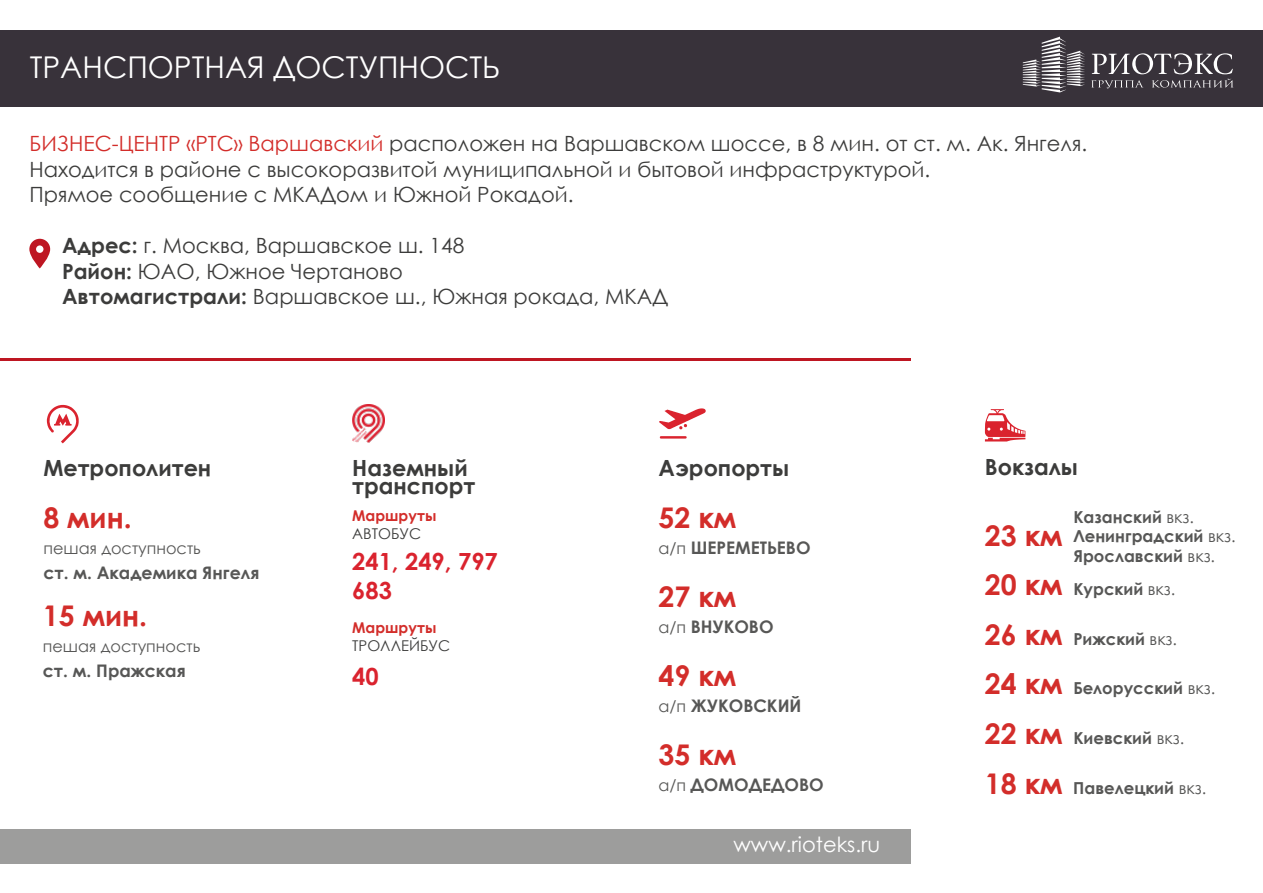
<style>
.page{position:relative;width:1263px;height:893px;background:#fff}
.page>*{position:absolute;margin:0;border:0;box-sizing:border-box;transform-origin:0 0}
.t1{font:30px "Century Gothic";color:#fff}
.t2{font:700 28.5px "Century Gothic";color:#d32d2a}
.t3{font:700 23.7px/28.3px "Century Gothic";color:#da232e}
.t4{font:700 22.35px/18.6px "Century Gothic";color:#3c3c3b}
.t5{font:21px/25.2px "Century Gothic";color:#3c3c3b}
.t6{font:21px "Century Gothic";color:#fff}
.t7{font:700 17.4px "Century Gothic";color:#575756}
.t8{font:700 16.5px/19.5px "Century Gothic";color:#575756}
.t9{font:16.05px "Century Gothic";color:#575756}
.t10{font:14.85px "Century Gothic";color:#3c3c3b}
.t11{font:700 14.85px "Century Gothic";color:#d32d2a}
.s1{color:#d32d2a}
.s2{font-weight:700}
.s3{font-weight:400;font-size:16.05px}
.s4{font-weight:400}
.s5{font-size:28.5px;color:#d32d2a}
</style>
<div class="page">
<div style="left:0;top:30px;width:1263px;height:76px;background:#38323a"></div>
<svg style="left:1023px;top:37px;width:62px;height:55px"></svg>
<svg style="left:1091px;top:53px;width:142px;height:35px"></svg>
<div style="left:0;top:829px;width:910px;height:34px;background:#9d9d9c"></div>
<hr style="left:0;top:358px;width:910px;height:2px;background:#be1622">
<svg style="left:29px;top:239px;width:21px;height:29px"></svg>
<img style="left:352px;top:404px;width:32px;height:39px">
<svg style="left:47px;top:405px;width:32px;height:38px"></svg>
<svg style="left:660px;top:436px;width:27px;height:3px"></svg>
<svg style="left:659px;top:408px;width:47px;height:21px"></svg>
<svg style="left:985px;top:409px;width:40px;height:32px"></svg>
<h1 class="t1" style="left:30px;top:47px;width:472px">ТРАНСПОРТНАЯ ДОСТУПНОСТЬ</h1>
<p class="t5" style="left:29px;top:131px;width:1059px"><span class="s1">БИЗНЕС-ЦЕНТР «РТС» Варшавский</span> расположен на Варшавском шоссе, в 8 мин. от ст. м. Ак. Янгеля.<br>Находится в районе с высокоразвитой муниципальной и бытовой инфраструктурой.<br>Прямое сообщение с МКАДом и Южной Рокадой.</p>
<p class="t5" style="left:62px;top:233px;width:608px"><span class="s2">Адрес:</span> г. Москва, Варшавское ш. 148<br><span class="s2">Район:</span> ЮАО, Южное Чертаново<br><span class="s2">Автомагистрали:</span> Варшавское ш., Южная рокада, МКАД</p>
<p class="t4" style="left:43px;top:457px;width:169px">Метрополитен</p>
<h2 class="t2" style="left:43px;top:496px;width:90px">8 мин.</h2>
<p class="t9" style="left:43px;top:537px;width:159px">пешая доступность</p>
<p class="t7" style="left:43px;top:559px;width:217px">ст. м. Академика Янгеля</p>
<h2 class="t2" style="left:43px;top:594px;width:106px">15 мин.</h2>
<p class="t9" style="left:43px;top:635px;width:159px">пешая доступность</p>
<p class="t7" style="left:43px;top:657px;width:144px">ст. м. Пражская</p>
<p class="t4" style="left:352px;top:457px;width:125px">Наземный транспорт</p>
<p class="t11" style="left:352px;top:505px;width:86px">Маршруты</p>
<p class="t10" style="left:352px;top:523px;width:70px">АВТОБУС</p>
<p class="t3" style="left:352px;top:547px;width:147px">241, 249, 797<br>683</p>
<p class="t11" style="left:352px;top:616px;width:86px">Маршруты</p>
<p class="t10" style="left:352px;top:636px;width:100px">ТРОЛЛЕЙБУС</p>
<p class="t3" style="left:352px;top:662px;width:28px">40</p>
<p class="t4" style="left:659px;top:457px;width:132px">Аэропорты</p>
<p class="t4" style="left:985px;top:457px;width:95px">Вокзалы</p>
<h2 class="t2" style="left:659px;top:496px;width:79px">52 км</h2>
<p class="t7" style="left:659px;top:534px;width:153px"><span class="s3">а/п</span> ШЕРЕМЕТЬЕВО</p>
<h2 class="t2" style="left:659px;top:575px;width:79px">27 км</h2>
<p class="t7" style="left:659px;top:613px;width:117px"><span class="s3">а/п</span> ВНУКОВО</p>
<h2 class="t2" style="left:659px;top:654px;width:79px">49 км</h2>
<p class="t7" style="left:659px;top:692px;width:144px"><span class="s3">а/п</span> ЖУКОВСКИЙ</p>
<h2 class="t2" style="left:658px;top:733px;width:79px">35 км</h2>
<p class="t7" style="left:658px;top:772px;width:167px"><span class="s3">а/п</span> ДОМОДЕДОВО</p>
<p class="t6" style="left:733px;top:830px;width:148px">www.rioteks.ru</p>
<p class="t8" style="left:1073px;top:506px;width:164px">Казанский <span class="s4">вкз.<br></span>Ленинградский <span class="s4">вкз.<br></span>Ярославский <span class="s4">вкз.</span></p>
<p class="t8" style="left:985px;top:579px;width:192px"><span class="s5">20 км</span> Курский <span class="s4">вкз.</span></p>
<p class="t8" style="left:985px;top:628px;width:194px"><span class="s5">26 км</span> Рижский <span class="s4">вкз.</span></p>
<p class="t8" style="left:985px;top:678px;width:232px"><span class="s5">24 км</span> Белорусский <span class="s4">вкз.</span></p>
<p class="t8" style="left:985px;top:727px;width:201px"><span class="s5">22 км</span> Киевский <span class="s4">вкз.</span></p>
<p class="t8" style="left:985px;top:777px;width:223px"><span class="s5">18 км</span> Павелецкий <span class="s4">вкз.</span></p>
<h2 class="t2" style="left:985px;top:514px;width:79px">23 км</h2>
</div>
